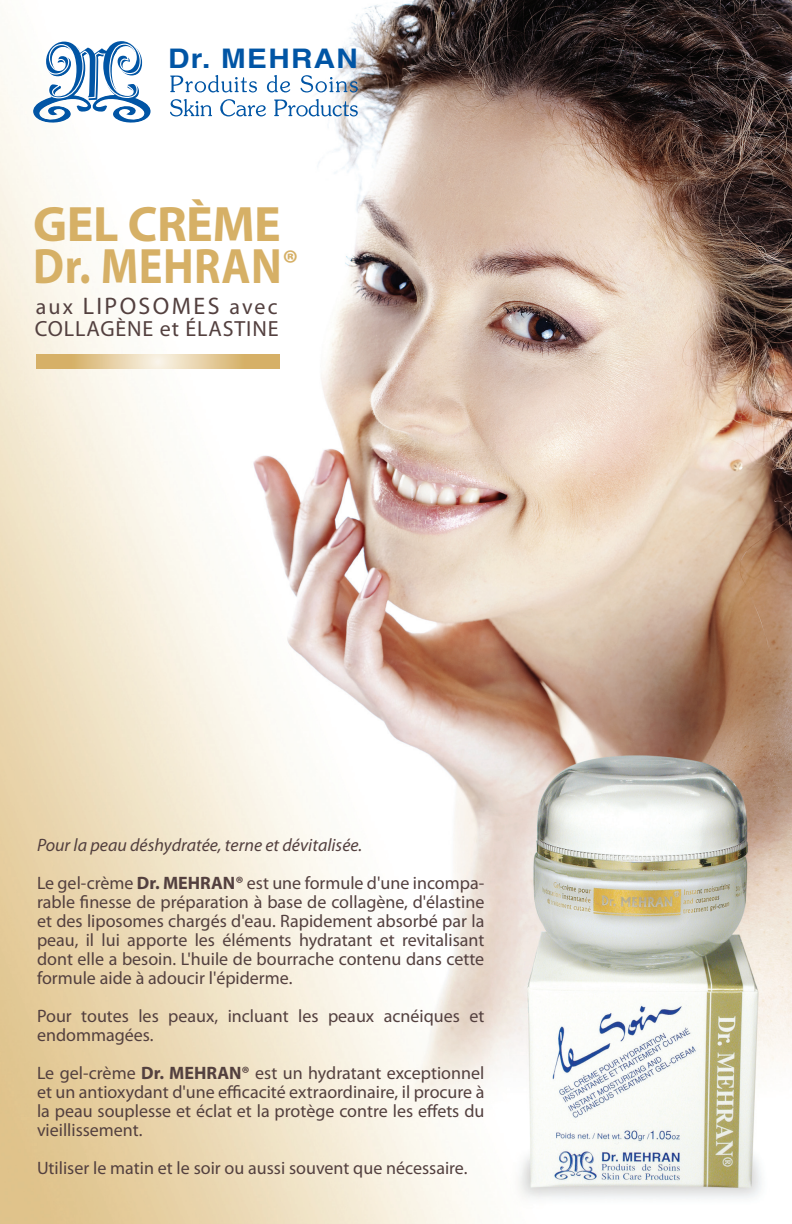
<style>
.page{position:relative;width:792px;height:1224px;background:#fff}
.page>*{position:absolute;margin:0;border:0;box-sizing:border-box;transform-origin:0 0}
.t1{font:700 50px/42px "Myriad Pro";color:#d6b066}
.t2{font:700 27px "Helvetica";letter-spacing:.045em;color:#0155a5;scale:1.1 1}
.t3{font:24px "Myriad Pro";letter-spacing:.1em;color:#53403f}
.t4{font:22px "Myriad Pro";letter-spacing:.04em;color:#53403f}
.t5{font:18px/19px "Myriad Pro";color:#53403f;text-align:justify}
.t6{font:italic 18px/38px "Myriad Pro";color:#53403f}
.s1{font-size:22px}
.s2{font-style:normal}
.s3{font-weight:700;font-style:normal}
.s4{font-weight:700}
</style>
<div class="page">
<img style="left:0;top:0;width:792px;height:1224px">
<svg style="left:170px;top:75px;width:87px;height:17px"></svg>
<svg style="left:267px;top:75px;width:23px;height:17px"></svg>
<svg style="left:301px;top:75px;width:57px;height:17px"></svg>
<svg style="left:170px;top:99px;width:42px;height:17px"></svg>
<svg style="left:220px;top:99px;width:46px;height:17px"></svg>
<svg style="left:274px;top:99px;width:84px;height:17px"></svg>
<svg style="left:31px;top:39px;width:122px;height:85px"></svg>
<svg style="left:36px;top:355px;width:243px;height:13px;background:#e2c895"></svg>
<h2 class="t2" style="left:168px;top:48px;width:174px">Dr. MEHRAN</h2>
<h1 class="t1" style="left:33px;top:202px;width:267px">GEL CRÈME<br>Dr. MEHRAN<sup>®</sup></h1>
<h3 class="t3" style="left:36px;top:297px;width:244px"><span class="s1">aux</span> LIPOSOMES <span class="s1">avec</span></h3>
<p class="t4" style="left:35px;top:321px;width:245px">COLLAGÈNE et ÉLASTINE</p>
<p class="t6" style="left:37px;top:826px;width:449px">Pour la peau déshydratée, terne et dévitalisée.<br><span class="s2">Le gel-crème</span> <span class="s3">Dr. MEHRAN®</span> <span class="s2">est une formule d'une incompa-</span></p>
<p class="t5" style="left:37px;top:894px;width:449px">rable finesse de préparation à base de collagène, d'élastine et des liposomes chargés d'eau. Rapidement absorbé par la peau, il lui apporte les éléments hydratant et revitalisant dont elle a besoin. L'huile de bourrache contenu dans cette formule aide à adoucir l'épiderme.</p>
<p class="t5" style="left:37px;top:1008px;width:449px">Pour toutes les peaux, incluant les peaux acnéiques et endommagées.</p>
<p class="t5" style="left:37px;top:1065px;width:449px">Le gel-crème <span class="s4">Dr. MEHRAN®</span> est un hydratant exceptionnel et un antioxydant d'une efficacité extraordinaire, il procure à la peau souplesse et éclat et la protège contre les effets du vieillissement.</p>
<p class="t5" style="left:37px;top:1160px;width:432px">Utiliser le matin et le soir ou aussi souvent que nécessaire.</p>
</div>
